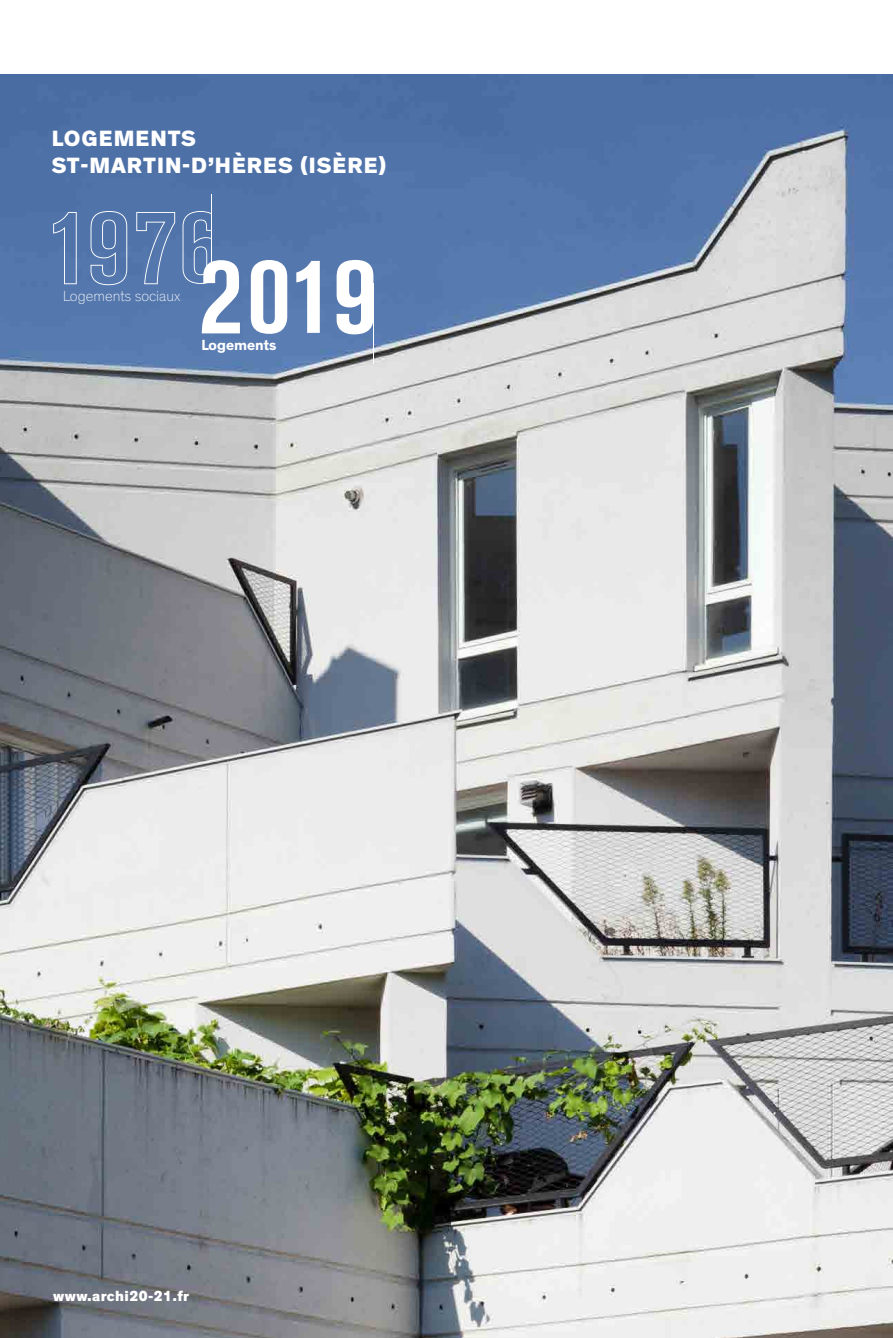
<style>
.page{position:relative;width:893px;height:1338px;background:#fff}
.page>*{position:absolute;margin:0;border:0;box-sizing:border-box;transform-origin:0 0}
.t1{font:800 22.5px/27px "Theinhardt";letter-spacing:.045em;color:#fff}
.t2{font:800 14.92px "Theinhardt";letter-spacing:.03em;color:#fff}
.t3{font:100 14.92px "Theinhardt";color:#fff}
.t4{font:700 14.92px "Theinhardt";color:#fff}
</style>
<div class="page">
<img style="left:0;top:74px;width:893px;height:1263px">
<svg style="left:53px;top:212px;width:24px;height:72px;background:#6382b3"></svg>
<svg style="left:91px;top:211px;width:36px;height:74px;background:#6483b3"></svg>
<svg style="left:136px;top:212px;width:39px;height:72px;background:#6080b1"></svg>
<hr style="left:211px;top:194px;width:1px;height:78px;background:#fff">
<svg style="left:183px;top:211px;width:57px;height:122px"></svg>
<svg style="left:251px;top:260px;width:36px;height:74px"></svg>
<svg style="left:296px;top:261px;width:24px;height:72px"></svg>
<svg style="left:337px;top:260px;width:36px;height:74px"></svg>
<hr style="left:373px;top:283px;width:1px;height:80px;background:#fff">
<p class="t1" style="left:52px;top:125px;width:337px">LOGEMENTS<br>ST-MARTIN-D’HÈRES (ISÈRE)</p>
<p class="t3" style="left:63px;top:287px;width:119px">Logements sociaux</p>
<p class="t4" style="left:201px;top:336px;width:77px">Logements</p>
<p class="t2" style="left:53px;top:1286px;width:138px">www.archi20-21.fr</p>
</div>
